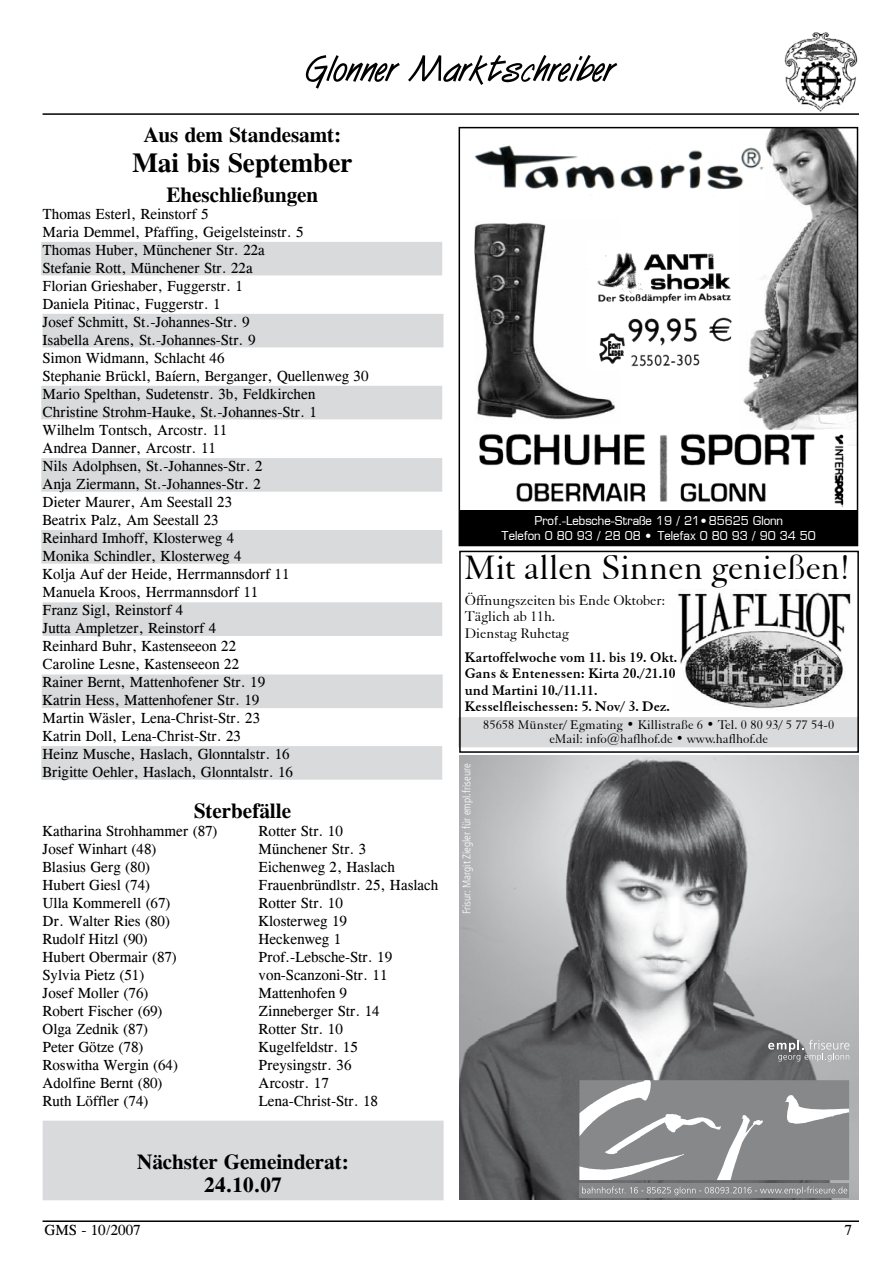
<style>
.page{position:relative;width:893px;height:1263px;background:#fff}
.page>*{position:absolute;margin:0;border:0;box-sizing:border-box;transform-origin:0 0}
.t1{font:36.45px "Elegant Garamond BT";color:#000}
.t2{font:700 27px "Cg Times";color:#000}
.t3{font:700 21px/23.1px "Cg Times";color:#000;text-align:center}
.t4{font:15px/18px "CG Times";color:#000}
.t5{font:700 15px/16.5px "Elegant Garamond BT";color:#000}
.t6{font:15px/16.5px "Elegant Garamond BT";color:#000}
.t7{font:13.5px/13.5px "Elegant Garamond BT";letter-spacing:.01em;color:#000;text-align:center}
.t8{font:12px/14.4px "Metrostyle";color:#fff;text-align:center}
.t9{font:300 condensed 11.1px "Frutiger";color:#fff}
</style>
<div class="page">
<img style="left:784px;top:32px;width:74px;height:80px">
<hr style="left:43px;top:1220px;width:816px;height:2px;background:#000">
<hr style="left:43px;top:113px;width:816px;height:2px;background:#000">
<svg style="left:306px;top:55px;width:311px;height:34px"></svg>
<div style="left:41px;top:746px;width:401px;height:34px;background:#d9dadb;border:2px solid #d9dadb"></div>
<div style="left:42px;top:674px;width:401px;height:34px;background:#d9dadb;border:2px solid #d9dadb"></div>
<div style="left:43px;top:602px;width:399px;height:34px;background:#d9dadb;border:2px solid #d9dadb"></div>
<div style="left:41px;top:530px;width:401px;height:34px;background:#d9dadb;border:2px solid #d9dadb"></div>
<div style="left:41px;top:458px;width:401px;height:34px;background:#d9dadb;border:2px solid #d9dadb"></div>
<div style="left:41px;top:386px;width:401px;height:33px;background:#d9dadb"></div>
<div style="left:43px;top:314px;width:400px;height:33px;background:#d9dadb"></div>
<img style="left:743px;top:130px;width:112px;height:316px">
<div style="left:41px;top:242px;width:401px;height:33px;background:#d9dadb"></div>
<div style="left:459px;top:718px;width:399px;height:29px;background:#d9dadb"></div>
<div style="left:459px;top:551px;width:400px;height:202px;border:2px solid #000"></div>
<img style="left:677px;top:590px;width:174px;height:120px">
<img style="left:824px;top:429px;width:22px;height:78px">
<img style="left:479px;top:431px;width:354px;height:76px">
<div style="left:459px;top:510px;width:399px;height:36px;background:#000"></div>
<div style="left:459px;top:127px;width:399px;height:419px;border:2px solid #000"></div>
<img style="left:474px;top:222px;width:141px;height:198px">
<img style="left:587px;top:240px;width:145px;height:130px">
<img style="left:474px;top:135px;width:290px;height:65px">
<div style="left:43px;top:1121px;width:401px;height:79px;background:#d9dadb"></div>
<img style="left:459px;top:756px;width:400px;height:443px">
<div style="left:579px;top:1183px;width:270px;height:14px;background:#87888a"></div>
<div style="left:579px;top:1080px;width:270px;height:100px;background:#87888a"></div>
<svg style="left:785px;top:1095px;width:64px;height:29px"></svg>
<svg style="left:579px;top:1080px;width:184px;height:100px"></svg>
<svg style="left:768px;top:1040px;width:81px;height:21px;background:#a1a2a3"></svg>
<svg style="left:582px;top:1186px;width:265px;height:9px"></svg>
<h3 class="t3" style="left:143px;top:123px;width:199px">Aus dem Standesamt:</h3>
<h2 class="t2" style="left:132px;top:146px;width:221px">Mai bis September</h2>
<h3 class="t3" style="left:167px;top:183px;width:153px">Eheschließungen</h3>
<p class="t4" style="left:43px;top:205px;width:327px">Thomas Esterl, Reinstorf 5<br>Maria Demmel, Pfaffing, Geigelsteinstr. 5<br>Thomas Huber, Münchener Str. 22a<br>Stefanie Rott, Münchener Str. 22a<br>Florian Grieshaber, Fuggerstr. 1<br>Daniela Pitinac, Fuggerstr. 1<br>Josef Schmitt, St.-Johannes-Str. 9<br>Isabella Arens, St.-Johannes-Str. 9<br>Simon Widmann, Schlacht 46<br>Stephanie Brückl, Baíern, Berganger, Quellenweg 30<br>Mario Spelthan, Sudetenstr. 3b, Feldkirchen Christine Strohm-Hauke, St.-Johannes-Str. 1<br>Wilhelm Tontsch, Arcostr. 11<br>Andrea Danner, Arcostr. 11<br>Nils Adolphsen, St.-Johannes-Str. 2<br>Anja Ziermann, St.-Johannes-Str. 2<br>Dieter Maurer, Am Seestall 23<br>Beatrix Palz, Am Seestall 23<br>Reinhard Imhoff, Klosterweg 4<br>Monika Schindler, Klosterweg 4<br>Kolja Auf der Heide, Herrmannsdorf 11<br>Manuela Kroos, Herrmannsdorf 11<br>Franz Sigl, Reinstorf 4<br>Jutta Ampletzer, Reinstorf 4<br>Reinhard Buhr, Kastenseeon 22<br>Caroline Lesne, Kastenseeon 22<br>Rainer Bernt, Mattenhofener Str. 19<br>Katrin Hess, Mattenhofener Str. 19<br>Martin Wäsler, Lena-Christ-Str. 23<br>Katrin Doll, Lena-Christ-Str. 23<br>Heinz Musche, Haslach, Glonntalstr. 16<br>Brigitte Oehler, Haslach, Glonntalstr. 16</p>
<h3 class="t3" style="left:194px;top:799px;width:99px">Sterbefälle</h3>
<p class="t4" style="left:43px;top:822px;width:177px">Katharina Strohhammer (87)</p>
<p class="t4" style="left:259px;top:822px;width:86px">Rotter Str. 10</p>
<p class="t4" style="left:43px;top:840px;width:115px">Josef Winhart (48)</p>
<p class="t4" style="left:259px;top:840px;width:109px">Münchener Str. 3</p>
<p class="t4" style="left:43px;top:858px;width:109px">Blasius Gerg (80)</p>
<p class="t4" style="left:259px;top:858px;width:138px">Eichenweg 2, Haslach</p>
<p class="t4" style="left:43px;top:876px;width:109px">Hubert Giesl (74)</p>
<p class="t4" style="left:259px;top:876px;width:181px">Frauenbründlstr. 25, Haslach</p>
<p class="t4" style="left:43px;top:894px;width:130px">Ulla Kommerell (67)</p>
<p class="t4" style="left:259px;top:894px;width:86px">Rotter Str. 10</p>
<p class="t4" style="left:43px;top:912px;width:129px">Dr. Walter Ries (80)</p>
<p class="t4" style="left:259px;top:912px;width:90px">Klosterweg 19</p>
<p class="t4" style="left:43px;top:930px;width:107px">Rudolf Hitzl (90)</p>
<p class="t4" style="left:259px;top:930px;width:84px">Heckenweg 1</p>
<p class="t4" style="left:43px;top:948px;width:136px">Hubert Obermair (87)</p>
<p class="t4" style="left:259px;top:948px;width:135px">Prof.-Lebsche-Str. 19</p>
<p class="t4" style="left:43px;top:966px;width:103px">Sylvia Pietz (51)</p>
<p class="t4" style="left:259px;top:966px;width:130px">von-Scanzoni-Str. 11</p>
<p class="t4" style="left:43px;top:984px;width:107px">Josef Moller (76)</p>
<p class="t4" style="left:259px;top:984px;width:90px">Mattenhofen 9</p>
<p class="t4" style="left:43px;top:1002px;width:122px">Robert Fischer (69)</p>
<p class="t4" style="left:259px;top:1002px;width:123px">Zinneberger Str. 14</p>
<p class="t4" style="left:43px;top:1020px;width:107px">Olga Zednik (87)</p>
<p class="t4" style="left:259px;top:1020px;width:86px">Rotter Str. 10</p>
<p class="t4" style="left:43px;top:1038px;width:102px">Peter Götze (78)</p>
<p class="t4" style="left:259px;top:1038px;width:101px">Kugelfeldstr. 15</p>
<p class="t4" style="left:43px;top:1056px;width:137px">Roswitha Wergin (64)</p>
<p class="t4" style="left:259px;top:1056px;width:94px">Preysingstr. 36</p>
<p class="t4" style="left:43px;top:1074px;width:122px">Adolfine Bernt (80)</p>
<p class="t4" style="left:259px;top:1074px;width:72px">Arcostr. 17</p>
<p class="t4" style="left:43px;top:1092px;width:107px">Ruth Löffler (74)</p>
<p class="t4" style="left:259px;top:1092px;width:121px">Lena-Christ-Str. 18</p>
<h3 class="t3" style="left:137px;top:1150px;width:213px">Nächster Gemeinderat:<br>24.10.07</h3>
<p class="t8" style="left:502px;top:514px;width:316px">Prof.-Lebsche-Straße 19 / 21•85625 Glonn<br>Telefon 0 80 93 / 28 08 • Telefax 0 80 93 / 90 34 50</p>
<h1 class="t1" style="left:464px;top:546px;width:387px">Mit allen Sinnen genießen!</h1>
<p class="t6" style="left:465px;top:592px;width:202px">Öffnungszeiten bis Ende Oktober:<br>Täglich ab 11h.<br>Dienstag Ruhetag</p>
<p class="t5" style="left:465px;top:648px;width:214px">Kartoffelwoche vom 11. bis 19. Okt.<br>Gans &amp; Entenessen: Kirta 20./21.10 und Martini 10./11.11.<br>Kesselfleischessen: 5. Nov/ 3. Dez.</p>
<p class="t9" style="left:460px;top:914px;width:152px;rotate:-90deg">Frisur: Margit Ziegler für empl.friseure</p>
<p class="t7" style="left:483px;top:718px;width:353px">85658 Münster/ Egmating • Killistraße 6 • Tel. 0 80 93/ 5 77 54-0 eMail: info@haflhof.de • www.haflhof.de</p>
<p class="t4" style="left:45px;top:1221px;width:97px">GMS - 10/2007</p>
<p class="t4" style="left:844px;top:1221px;width:9px">7</p>
</div>
